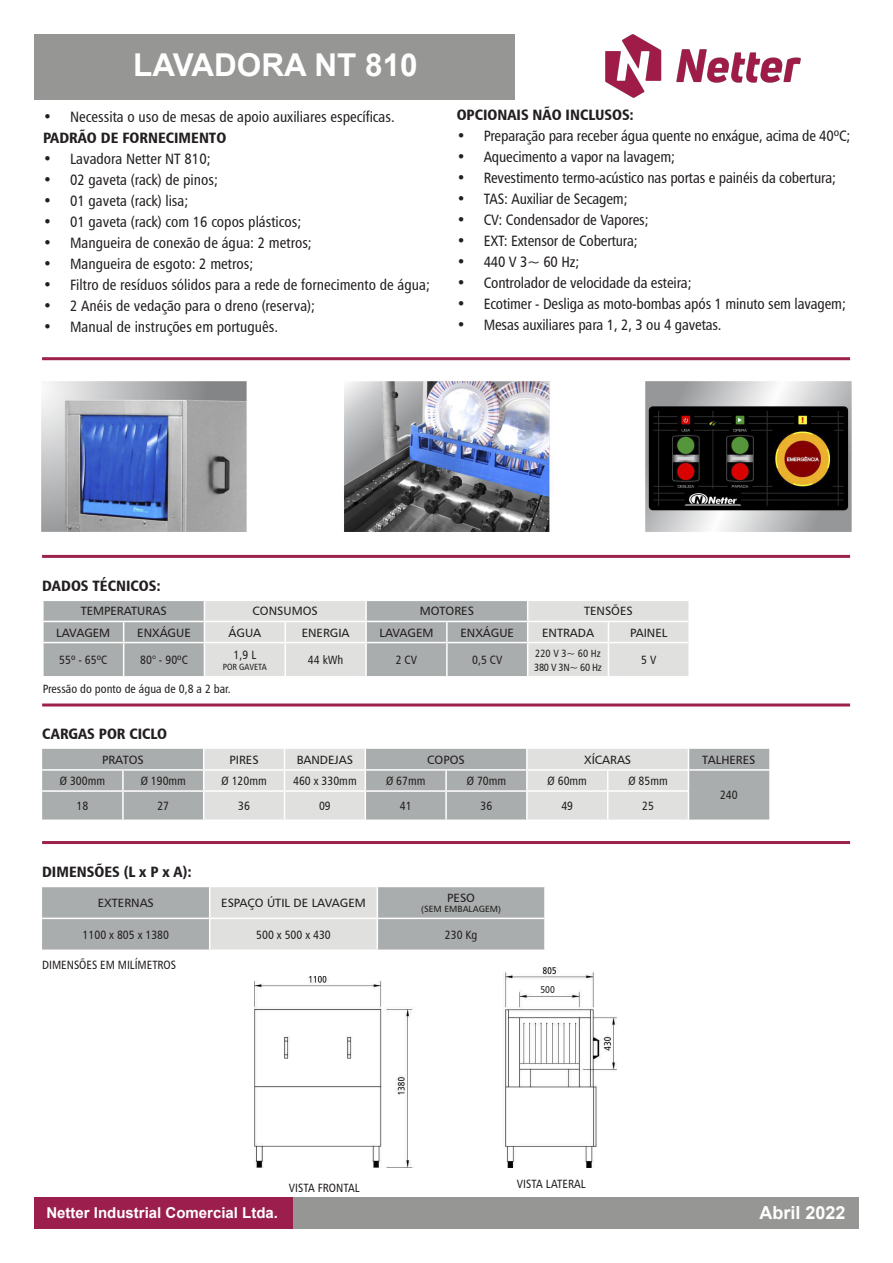
<style>
.page{position:relative;width:893px;height:1263px;background:#fff}
.page>*{position:absolute;margin:0;border:0;box-sizing:border-box;transform-origin:0 0}
.t1{font:700 31.5px "Arial";color:#fff}
.t2{font:700 18px "Arial";color:#fff}
.t3{font:15px "Humanist 777 BT Roman Condensed B";letter-spacing:-.01em;color:#231f20}
.Títulos{font:15px "Humanist 777 BT Black Condensed B";color:#231f20}
.t4{font:700 15px "Arial";color:#fff}
.Conteúdo{font:12px "Humanist 777 BT Roman Condensed B";color:#231f20}
.t5{font:12px "Humanist 777 BT Roman B";color:#231f20}
.t6{font:10.5px "Humanist 777 BT Roman Condensed B";letter-spacing:-.03em;color:#231f20}
.t7{font:9.9px "Humanist 777 BT Roman Condensed B";color:#231f20}
.t8{font:9px "Humanist 777 BT Roman B";color:#231f20}
.t9{font:9px "Humanist 777 BT Roman Condensed B";color:#231f20}
</style>
<div class="page">
<img style="left:255px;top:967px;width:361px;height:200px">
<hr style="left:42px;top:357px;width:808px;height:3px;background:#9c214d">
<hr style="left:42px;top:555px;width:808px;height:3px;background:#9c214d">
<hr style="left:42px;top:703px;width:808px;height:3px;background:#9c214d">
<hr style="left:42px;top:841px;width:808px;height:3px;background:#9c214d">
<div style="left:42px;top:960px;width:384px;height:16px;background:#fff"></div>
<svg style="left:42px;top:887px;width:502px;height:62px;background:#bcbfbe"></svg>
<hr style="left:209px;top:887px;width:1px;height:31px;background:#fff">
<hr style="left:377px;top:887px;width:1px;height:31px;background:#fff">
<hr style="left:42px;top:918px;width:168px;height:1px;background:#fff">
<hr style="left:210px;top:918px;width:167px;height:1px;background:#fff">
<hr style="left:209px;top:919px;width:1px;height:30px;background:#fff">
<hr style="left:377px;top:918px;width:169px;height:1px;background:#fff">
<hr style="left:377px;top:919px;width:1px;height:30px;background:#fff">
<div style="left:42px;top:749px;width:727px;height:70px;background:#aaadad"></div>
<hr style="left:42px;top:769px;width:81px;height:2px;background:#fff">
<hr style="left:123px;top:769px;width:81px;height:2px;background:#fff">
<svg style="left:122px;top:771px;width:2px;height:19px"></svg>
<hr style="left:688px;top:769px;width:81px;height:2px;background:#fff">
<hr style="left:42px;top:790px;width:81px;height:2px;background:#fff">
<hr style="left:123px;top:790px;width:81px;height:2px;background:#fff">
<hr style="left:122px;top:792px;width:2px;height:27px;background:#fff">
<svg style="left:203px;top:749px;width:486px;height:70px;background:#d0d2d1"></svg>
<img style="left:42px;top:381px;width:809px;height:151px">
<svg style="left:43px;top:600px;width:646px;height:76px;background:#c7c9c8"></svg>
<hr style="left:688px;top:622px;width:2px;height:20px;background:#fff">
<hr style="left:42px;top:642px;width:82px;height:1px;background:#fff">
<hr style="left:42px;top:643px;width:2px;height:33px;background:#fff">
<hr style="left:124px;top:642px;width:80px;height:1px;background:#fff">
<hr style="left:123px;top:643px;width:1px;height:33px;background:#fff">
<hr style="left:204px;top:642px;width:81px;height:1px;background:#fff">
<hr style="left:204px;top:643px;width:1px;height:33px;background:#fff">
<hr style="left:285px;top:642px;width:81px;height:1px;background:#fff">
<hr style="left:284px;top:643px;width:2px;height:33px;background:#fff">
<hr style="left:366px;top:642px;width:81px;height:1px;background:#fff">
<hr style="left:365px;top:643px;width:2px;height:33px;background:#fff">
<hr style="left:447px;top:642px;width:81px;height:1px;background:#fff">
<hr style="left:446px;top:643px;width:2px;height:33px;background:#fff">
<hr style="left:528px;top:642px;width:80px;height:1px;background:#fff">
<hr style="left:527px;top:643px;width:1px;height:33px;background:#fff">
<hr style="left:608px;top:642px;width:82px;height:1px;background:#fff">
<hr style="left:608px;top:643px;width:1px;height:33px;background:#fff">
<hr style="left:688px;top:643px;width:2px;height:33px;background:#fff">
<div style="left:533px;top:985px;width:30px;height:9px;background:#fff"></div>
<img style="left:606px;top:35px;width:194px;height:63px">
<div style="left:34px;top:34px;width:481px;height:65px;background:#969694"></div>
<div style="left:34px;top:1197px;width:259px;height:32px;background:#9b1e4c"></div>
<div style="left:293px;top:1197px;width:566px;height:32px;background:#969694"></div>
<p class="t1" style="left:133px;top:43px;width:286px">LAVADORA NT 810</p>
<p class="t3" style="left:43px;top:107px;width:353px">• Necessita o uso de mesas de apoio auxiliares específicas.</p>
<p class="Títulos" style="left:43px;top:128px;width:185px">PADRÃO DE FORNECIMENTO</p>
<p class="t3" style="left:43px;top:149px;width:169px">• Lavadora Netter NT 810;</p>
<p class="t3" style="left:43px;top:170px;width:176px">• 02 gaveta (rack) de pinos;</p>
<p class="t3" style="left:43px;top:191px;width:147px">• 01 gaveta (rack) lisa;</p>
<p class="t3" style="left:43px;top:212px;width:260px">• 01 gaveta (rack) com 16 copos plásticos;</p>
<p class="t3" style="left:43px;top:233px;width:270px">• Mangueira de conexão de água: 2 metros;</p>
<p class="t3" style="left:43px;top:254px;width:212px">• Mangueira de esgoto: 2 metros;</p>
<p class="t3" style="left:43px;top:275px;width:388px">• Filtro de resíduos sólidos para a rede de fornecimento de água;</p>
<p class="t3" style="left:43px;top:296px;width:273px">• 2 Anéis de vedação para o dreno (reserva);</p>
<p class="t3" style="left:43px;top:317px;width:237px">• Manual de instruções em português.</p>
<p class="Títulos" style="left:457px;top:105px;width:179px">OPCIONAIS NÃO INCLUSOS:</p>
<p class="t3" style="left:457px;top:126px;width:395px">• Preparação para receber água quente no enxágue, acima de 40ºC;</p>
<p class="t3" style="left:457px;top:147px;width:220px">• Aquecimento a vapor na lavagem;</p>
<p class="t3" style="left:457px;top:168px;width:381px">• Revestimento termo-acústico nas portas e painéis da cobertura;</p>
<p class="t3" style="left:457px;top:189px;width:172px">• TAS: Auxiliar de Secagem;</p>
<p class="t3" style="left:457px;top:210px;width:193px">• CV: Condensador de Vapores;</p>
<p class="t3" style="left:457px;top:231px;width:183px">• EXT: Extensor de Cobertura;</p>
<p class="t3" style="left:457px;top:252px;width:124px">• 440 V 3~ 60 Hz;</p>
<p class="t3" style="left:457px;top:273px;width:236px">• Controlador de velocidade da esteira;</p>
<p class="t3" style="left:457px;top:294px;width:391px">• Ecotimer - Desliga as moto-bombas após 1 minuto sem lavagem;</p>
<p class="t3" style="left:457px;top:315px;width:266px">• Mesas auxiliares para 1, 2, 3 ou 4 gavetas.</p>
<p class="Títulos" style="left:42px;top:576px;width:120px">DADOS TÉCNICOS:</p>
<p class="t5" style="left:81px;top:604px;width:87px">TEMPERATURAS</p>
<p class="t5" style="left:253px;top:604px;width:67px">CONSUMOS</p>
<p class="t5" style="left:420px;top:604px;width:56px">MOTORES</p>
<p class="t5" style="left:584px;top:604px;width:50px">TENSÕES</p>
<p class="t5" style="left:56px;top:625px;width:56px">LAVAGEM</p>
<p class="t5" style="left:137px;top:625px;width:55px">ENXÁGUE</p>
<p class="t5" style="left:229px;top:625px;width:34px">ÁGUA</p>
<p class="t5" style="left:302px;top:625px;width:49px">ENERGIA</p>
<p class="t5" style="left:379px;top:625px;width:56px">LAVAGEM</p>
<p class="t5" style="left:460px;top:625px;width:55px">ENXÁGUE</p>
<p class="t5" style="left:542px;top:625px;width:53px">ENTRADA</p>
<p class="t5" style="left:630px;top:625px;width:39px">PAINEL</p>
<p class="Conteúdo" style="left:59px;top:653px;width:49px">55º - 65ºC</p>
<p class="Conteúdo" style="left:140px;top:653px;width:49px">80° - 90ºC</p>
<p class="Conteúdo" style="left:234px;top:647px;width:24px">1,9 L</p>
<p class="t9" style="left:223px;top:661px;width:46px">POR GAVETA</p>
<p class="t6" style="left:535px;top:646px;width:67px">220 V 3~ 60 Hz</p>
<p class="t6" style="left:534px;top:661px;width:69px">380 V 3N~ 60 Hz</p>
<p class="Conteúdo" style="left:308px;top:653px;width:37px">44 kWh</p>
<p class="Conteúdo" style="left:396px;top:653px;width:23px">2 CV</p>
<p class="Conteúdo" style="left:472px;top:653px;width:32px">0,5 CV</p>
<p class="Conteúdo" style="left:641px;top:653px;width:17px">5 V</p>
<p class="Conteúdo" style="left:43px;top:681px;width:189px">Pressão do ponto de água de 0,8 a 2 bar.</p>
<p class="Títulos" style="left:42px;top:724px;width:126px">CARGAS POR CICLO</p>
<p class="t5" style="left:102px;top:752px;width:43px">PRATOS</p>
<p class="t5" style="left:230px;top:752px;width:31px">PIRES</p>
<p class="t5" style="left:297px;top:752px;width:58px">BANDEJAS</p>
<p class="t5" style="left:427px;top:752px;width:39px">COPOS</p>
<p class="t5" style="left:584px;top:752px;width:49px">XÍCARAS</p>
<p class="t5" style="left:702px;top:752px;width:55px">TALHERES</p>
<p class="Conteúdo" style="left:60px;top:773px;width:47px">Ø 300mm</p>
<p class="Conteúdo" style="left:141px;top:773px;width:47px">Ø 190mm</p>
<p class="Conteúdo" style="left:221px;top:773px;width:47px">Ø 120mm</p>
<p class="Conteúdo" style="left:293px;top:773px;width:65px">460 x 330mm</p>
<p class="Conteúdo" style="left:386px;top:773px;width:41px">Ø 67mm</p>
<p class="Conteúdo" style="left:467px;top:773px;width:41px">Ø 70mm</p>
<p class="Conteúdo" style="left:548px;top:773px;width:41px">Ø 60mm</p>
<p class="Conteúdo" style="left:628px;top:773px;width:41px">Ø 85mm</p>
<p class="Conteúdo" style="left:720px;top:788px;width:19px">240</p>
<p class="Conteúdo" style="left:77px;top:798px;width:13px">18</p>
<p class="Conteúdo" style="left:157px;top:798px;width:13px">27</p>
<p class="Conteúdo" style="left:238px;top:798px;width:13px">36</p>
<p class="Conteúdo" style="left:319px;top:798px;width:13px">09</p>
<p class="Conteúdo" style="left:400px;top:798px;width:13px">41</p>
<p class="Conteúdo" style="left:481px;top:798px;width:13px">36</p>
<p class="Conteúdo" style="left:561px;top:798px;width:13px">49</p>
<p class="Conteúdo" style="left:642px;top:798px;width:13px">25</p>
<p class="Títulos" style="left:42px;top:862px;width:151px">DIMENSÕES (L x P x A):</p>
<p class="t5" style="left:98px;top:895px;width:57px">EXTERNAS</p>
<p class="t5" style="left:221px;top:895px;width:146px">ESPAÇO ÚTIL DE LAVAGEM</p>
<p class="t5" style="left:447px;top:890px;width:29px">PESO</p>
<p class="t8" style="left:421px;top:904px;width:81px">(SEM EMBALAGEM)</p>
<p class="Conteúdo" style="left:83px;top:927px;width:88px">1100 x 805 x 1380</p>
<p class="Conteúdo" style="left:256px;top:927px;width:76px">500 x 500 x 430</p>
<p class="Conteúdo" style="left:445px;top:927px;width:34px">230 Kg</p>
<p class="Conteúdo" style="left:42px;top:957px;width:135px">DIMENSÕES EM MILÍMETROS</p>
<p class="Conteúdo" style="left:289px;top:1180px;width:72px">VISTA FRONTAL</p>
<p class="t7" style="left:540px;top:983px;width:16px">500</p>
<p class="Conteúdo" style="left:517px;top:1176px;width:70px">VISTA LATERAL</p>
<p class="t4" style="left:46px;top:1202px;width:233px">Netter Industrial Comercial Ltda.</p>
<p class="t2" style="left:759px;top:1200px;width:88px">Abril 2022</p>
</div>
